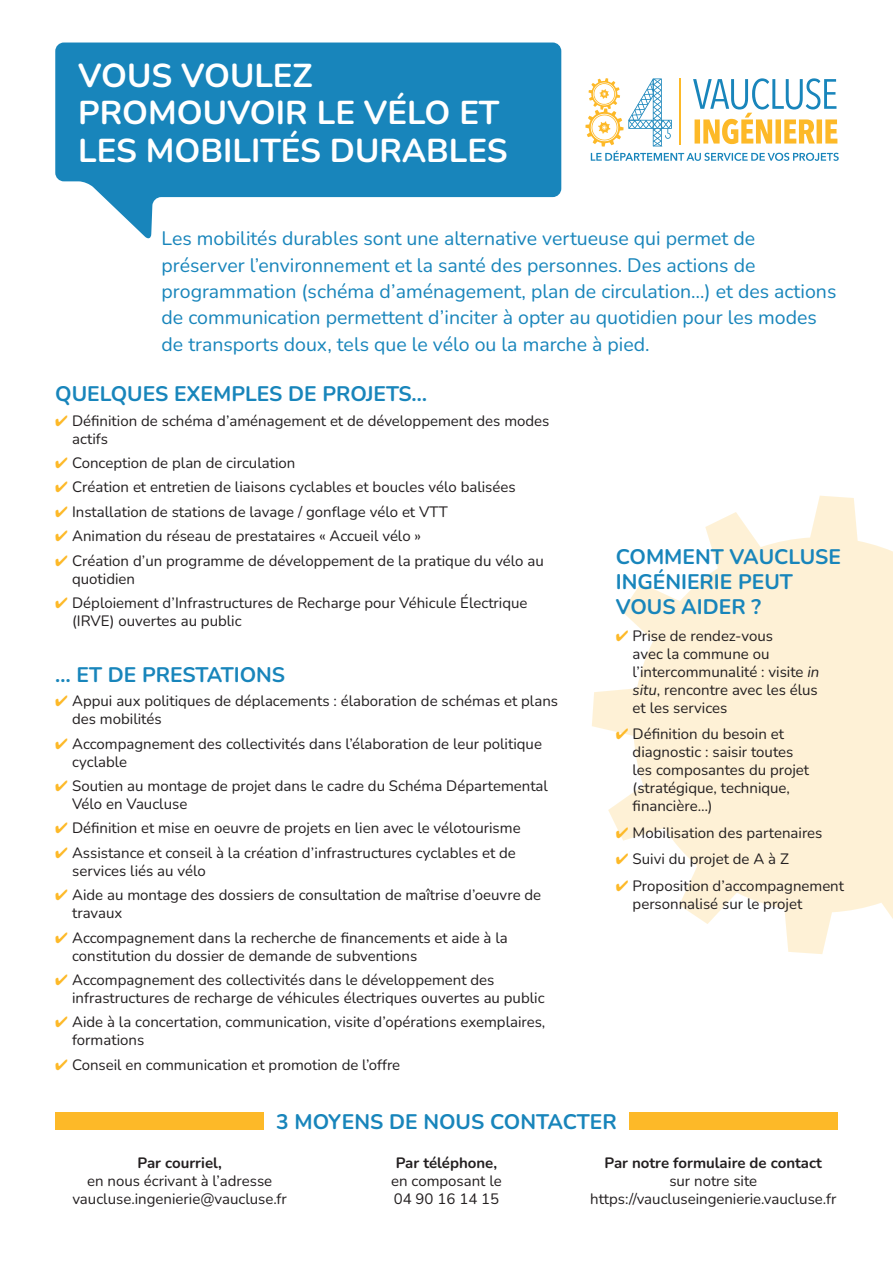
<style>
.page{position:relative;width:893px;height:1263px;background:#fff}
.page>*{position:absolute;margin:0;border:0;box-sizing:border-box;transform-origin:0 0}
.t1{font:700 33px/37.5px "Nunito";color:#fff}
.t2{font:700 21px/25.2px "Nunito";color:#1885bb}
.t3{font:19.5px/26.4px "Nunito";color:#1885bb}
.t4{font:15px/18px "Nunito";color:#231f20}
.s1{color:#fdb928}
.s2{font-style:italic}
.s3{font-weight:700}
</style>
<div class="page">
<div style="left:55px;top:1112px;width:209px;height:17px;background:#fdb928"></div>
<div style="left:629px;top:1112px;width:209px;height:17px;background:#fdb928"></div>
<svg style="left:55px;top:43px;width:506px;height:196px;fill:#1885bb"></svg>
<svg style="left:592px;top:496px;width:301px;height:458px;fill:#fef1d6"></svg>
<svg style="left:585px;top:78px;width:254px;height:83px"></svg>
<p class="t1" style="left:78px;top:55px;width:431px">VOUS VOULEZ<br>PROMOUVOIR LE VÉLO ET<br>LES MOBILITÉS DURABLES</p>
<p class="t3" style="left:162px;top:224px;width:676px">Les mobilités durables sont une alternative vertueuse qui permet de préserver l’environnement et la santé des personnes. Des actions de programmation (schéma d’aménagement, plan de circulation…) et des actions de communication permettent d’inciter à opter au quotidien pour les modes de transports doux, tels que le vélo ou la marche à pied.</p>
<p class="t2" style="left:55px;top:381px;width:373px">QUELQUES EXEMPLES DE PROJETS…</p>
<p class="t4" style="left:72px;top:411px;width:479px;text-indent:-17px"><span class="s1">✔</span> Définition de schéma d’aménagement et de développement des modes actifs</p>
<p class="t4" style="left:55px;top:453px;width:242px"><span class="s1">✔</span> Conception de plan de circulation</p>
<p class="t4" style="left:55px;top:478px;width:462px"><span class="s1">✔</span> Création et entretien de liaisons cyclables et boucles vélo balisées</p>
<p class="t4" style="left:55px;top:502px;width:394px"><span class="s1">✔</span> Installation de stations de lavage / gonflage vélo et VTT</p>
<p class="t4" style="left:55px;top:526px;width:367px"><span class="s1">✔</span> Animation du réseau de prestataires « Accueil vélo »</p>
<p class="t4" style="left:72px;top:551px;width:473px;text-indent:-17px"><span class="s1">✔</span> Création d’un programme de développement de la pratique du vélo au quotidien</p>
<p class="t4" style="left:72px;top:593px;width:457px;text-indent:-17px"><span class="s1">✔</span> Déploiement d’Infrastructures de Recharge pour Véhicule Électrique (IRVE) ouvertes au public</p>
<p class="t2" style="left:55px;top:661px;width:231px">… ET DE PRESTATIONS</p>
<p class="t4" style="left:72px;top:692px;width:487px;text-indent:-17px"><span class="s1">✔</span> Appui aux politiques de déplacements : élaboration de schémas et plans des mobilités</p>
<p class="t4" style="left:72px;top:734px;width:471px;text-indent:-17px"><span class="s1">✔</span> Accompagnement des collectivités dans l’élaboration de leur politique cyclable</p>
<p class="t4" style="left:72px;top:776px;width:477px;text-indent:-17px"><span class="s1">✔</span> Soutien au montage de projet dans le cadre du Schéma Départemental<br>Vélo en Vaucluse</p>
<p class="t4" style="left:55px;top:819px;width:467px"><span class="s1">✔</span> Définition et mise en oeuvre de projets en lien avec le vélotourisme</p>
<p class="t4" style="left:72px;top:843px;width:445px;text-indent:-17px"><span class="s1">✔</span> Assistance et conseil à la création d’infrastructures cyclables et de services liés au vélo</p>
<p class="t4" style="left:72px;top:885px;width:471px;text-indent:-17px"><span class="s1">✔</span> Aide au montage des dossiers de consultation de maîtrise d’oeuvre de travaux</p>
<p class="t4" style="left:72px;top:928px;width:437px;text-indent:-17px"><span class="s1">✔</span> Accompagnement dans la recherche de financements et aide à la constitution du dossier de demande de subventions</p>
<p class="t4" style="left:72px;top:970px;width:474px;text-indent:-17px"><span class="s1">✔</span> Accompagnement des collectivités dans le développement des infrastructures de recharge de véhicules électriques ouvertes au public</p>
<p class="t4" style="left:72px;top:1013px;width:475px;text-indent:-17px"><span class="s1">✔</span> Aide à la concertation, communication, visite d’opérations exemplaires, formations</p>
<p class="t4" style="left:55px;top:1055px;width:346px"><span class="s1">✔</span> Conseil en communication et promotion de l’offre</p>
<p class="t2" style="left:616px;top:543px;width:227px">COMMENT VAUCLUSE<br>INGÉNIERIE PEUT<br>VOUS AIDER ?</p>
<p class="t4" style="left:633px;top:626px;width:188px;text-indent:-17px"><span class="s1">✔</span> Prise de rendez-vous<br>avec la commune ou l’intercommunalité : visite <span class="s2">in situ</span>, rencontre avec les élus et les services</p>
<p class="t4" style="left:633px;top:724px;width:178px;text-indent:-17px"><span class="s1">✔</span> Définition du besoin et diagnostic : saisir toutes les composantes du projet (stratégique, technique, financière…)</p>
<p class="t4" style="left:616px;top:823px;width:208px"><span class="s1">✔</span> Mobilisation des partenaires</p>
<p class="t4" style="left:616px;top:849px;width:175px"><span class="s1">✔</span> Suivi du projet de A à Z</p>
<p class="t4" style="left:633px;top:876px;width:213px;text-indent:-17px"><span class="s1">✔</span> Proposition d’accompagnement personnalisé sur le projet</p>
<p class="t2" style="left:276px;top:1108px;width:342px">3 MOYENS DE NOUS CONTACTER</p>
<p class="t4" style="left:87px;top:1153px;width:187px;text-align:center"><span class="s3">Par courriel,<br></span>en nous écrivant à l’adresse</p>
<p class="t4" style="left:72px;top:1189px;width:216px">vaucluse.ingenierie@vaucluse.fr</p>
<p class="t4" style="left:391px;top:1153px;width:112px;text-align:center"><span class="s3">Par téléphone, </span>en composant le<br>04 90 16 14 15</p>
<p class="t4" style="left:590px;top:1153px;width:248px;text-align:center"><span class="s3">Par notre formulaire de contact<br></span>sur notre site https://vaucluseingenierie.vaucluse.fr</p>
</div>
